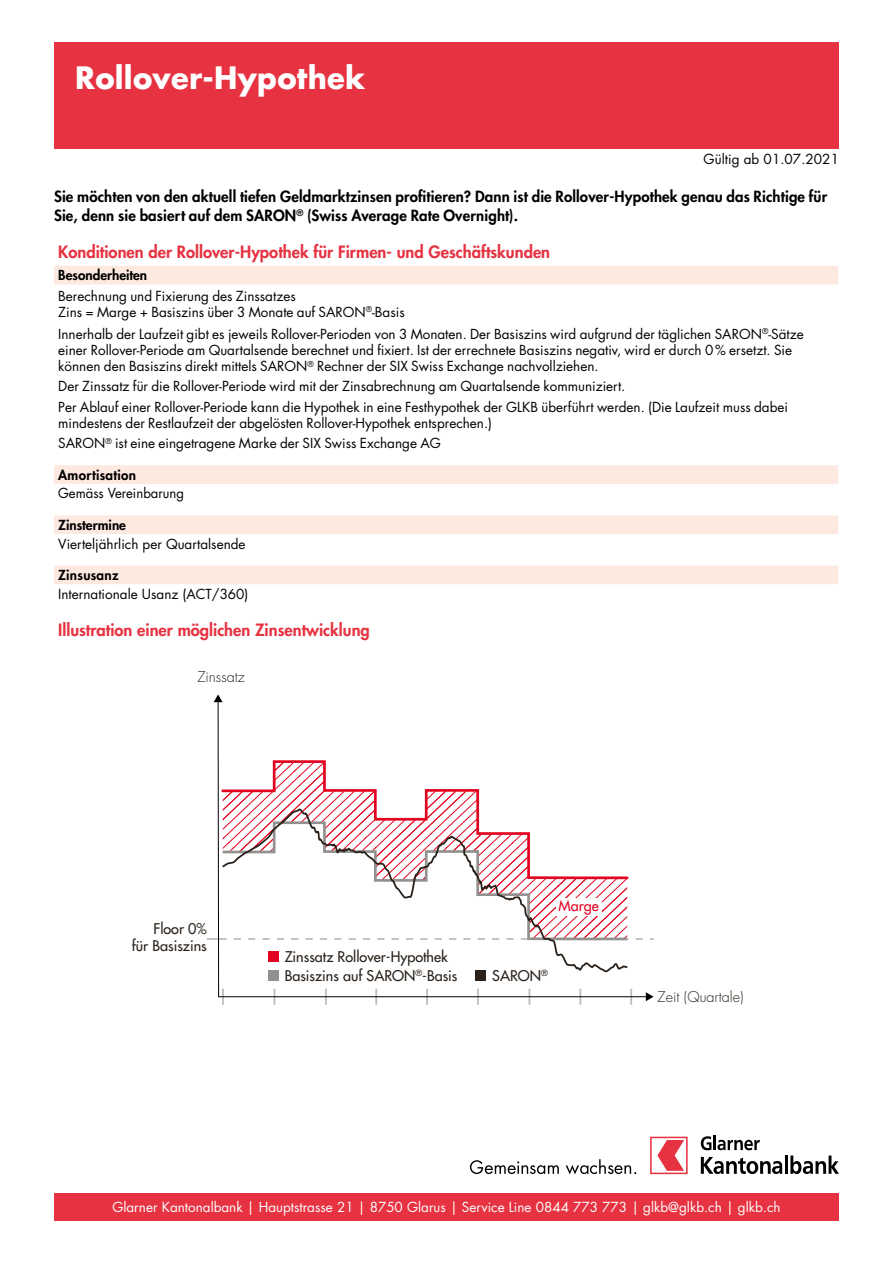
<style>
.page{position:relative;width:893px;height:1263px;background:#fff}
.page>*{position:absolute;margin:0;border:0;box-sizing:border-box;transform-origin:0 0}
.t1{font:700 30px "Futura Std";letter-spacing:.01em;color:#fff}
.t2{font:800 16.5px "Futura Std";color:#e63241}
.t3{font:800 15px/19.5px "Futura Std";letter-spacing:.01em;color:#000}
.t4{font:500 14.4px/17.2px "Futura Std";color:#29211a;text-align:right}
.t5{font:300 14.4px "Futura Std";color:#29211a}
.t6{font:500 14.4px "Futura Std";color:#e30421}
.t7{font:13.5px/16.2px "Futura Std";color:#000}
.t8{font:13.5px "Futura Std";color:#fff}
.t9{font:800 13.5px "Futura Std";color:#000}
.t10{font:800 13.5px "Futura Std";letter-spacing:.02em;color:#000}
</style>
<div class="page">
<div style="left:54px;top:1193px;width:785px;height:27px;background:#e63241"></div>
<svg style="left:701px;top:1135px;width:59px;height:15px"></svg>
<svg style="left:701px;top:1157px;width:81px;height:17px"></svg>
<hr style="left:785px;top:1155px;width:3px;height:19px;background:#000">
<svg style="left:790px;top:1155px;width:49px;height:19px"></svg>
<svg style="left:650px;top:1137px;width:38px;height:37px"></svg>
<svg style="left:470px;top:1160px;width:89px;height:14px"></svg>
<svg style="left:566px;top:1159px;width:70px;height:15px"></svg>
<div style="left:54px;top:43px;width:785px;height:106px;background:#e63241"></div>
<svg style="left:54px;top:266px;width:784px;height:318px"></svg>
<svg style="left:635px;top:938px;width:19px;height:2px"></svg>
<svg style="left:274px;top:989px;width:1px;height:16px"></svg>
<svg style="left:325px;top:989px;width:2px;height:16px"></svg>
<svg style="left:375px;top:989px;width:2px;height:16px"></svg>
<svg style="left:426px;top:989px;width:2px;height:16px"></svg>
<svg style="left:477px;top:989px;width:2px;height:16px"></svg>
<svg style="left:529px;top:989px;width:1px;height:16px"></svg>
<svg style="left:579px;top:989px;width:2px;height:16px"></svg>
<svg style="left:630px;top:989px;width:2px;height:16px"></svg>
<svg style="left:207px;top:694px;width:20px;height:311px"></svg>
<hr style="left:219px;top:996px;width:428px;height:1px;background:#000">
<svg style="left:646px;top:992px;width:8px;height:9px"></svg>
<svg style="left:220px;top:759px;width:260px;height:61px"></svg>
<div style="left:268px;top:970px;width:10px;height:11px;background:#92918f"></div>
<div style="left:476px;top:970px;width:10px;height:11px;background:#29211a"></div>
<svg style="left:221px;top:805px;width:408px;height:169px"></svg>
<h1 class="t1" style="left:75px;top:57px;width:292px">Rollover-Hypothek</h1>
<p class="t7" style="left:704px;top:151px;width:137px">Gültig ab 01.07.2021</p>
<p class="t3" style="left:54px;top:186px;width:775px">Sie möchten von den aktuell tiefen Geldmarktzinsen profitieren? Dann ist die Rollover-Hypothek genau das Richtige für<br>Sie, denn sie basiert auf dem SARON<sup>®</sup> (Swiss Average Rate Overnight).</p>
<p class="t2" style="left:58px;top:242px;width:493px">Konditionen der Rollover-Hypothek für Firmen- und Geschäftskunden</p>
<p class="t9" style="left:58px;top:267px;width:91px">Besonderheiten</p>
<p class="t7" style="left:58px;top:288px;width:348px">Berechnung und Fixierung des Zinssatzes<br>Zins = Marge + Basiszins über 3 Monate auf SARON<sup>®</sup>-Basis</p>
<p class="t7" style="left:58px;top:326px;width:747px">Innerhalb der Laufzeit gibt es jeweils Rollover-Perioden von 3 Monaten. Der Basiszins wird aufgrund der täglichen SARON<sup>®</sup>-Sätze einer Rollover-Periode am Quartalsende berechnet und fixiert. Ist der errechnete Basiszins negativ, wird er durch 0% ersetzt. Sie können den Basiszins direkt mittels SARON<sup>®</sup> Rechner der SIX Swiss Exchange nachvollziehen.</p>
<p class="t7" style="left:58px;top:376px;width:731px;line-height:20.4px">Der Zinssatz für die Rollover-Periode wird mit der Zinsabrechnung am Quartalsende kommuniziert.<br>Per Ablauf einer Rollover-Periode kann die Hypothek in eine Festhypothek der GLKB überführt werden. (Die Laufzeit muss dabei</p>
<p class="t7" style="left:58px;top:413px;width:435px;line-height:20.4px">mindestens der Restlaufzeit der abgelösten Rollover-Hypothek entsprechen.)<br>SARON<sup>®</sup> ist eine eingetragene Marke der SIX Swiss Exchange AG</p>
<p class="t10" style="left:58px;top:466px;width:79px">Amortisation</p>
<p class="t7" style="left:58px;top:485px;width:127px">Gemäss Vereinbarung</p>
<p class="t9" style="left:58px;top:516px;width:69px">Zinstermine</p>
<p class="t7" style="left:58px;top:536px;width:189px">Vierteljährlich per Quartalsende</p>
<p class="t10" style="left:58px;top:566px;width:62px">Zinsusanz</p>
<p class="t7" style="left:58px;top:586px;width:192px">Internationale Usanz (ACT/360)</p>
<p class="t2" style="left:58px;top:619px;width:313px">Illustration einer möglichen Zinsentwicklung</p>
<p class="t5" style="left:197px;top:668px;width:49px">Zinssatz</p>
<p class="t4" style="left:132px;top:920px;width:76px">Floor 0%<br>für Basiszins</p>
<p class="t4" style="left:285px;top:949px;width:165px">Zinssatz Rollover-Hypothek</p>
<p class="t4" style="left:285px;top:967px;width:174px">Basiszins auf SARON<sup>®</sup>-Basis</p>
<p class="t6" style="left:558px;top:896px;width:42px">Marge</p>
<p class="t4" style="left:492px;top:967px;width:57px">SARON<sup>®</sup></p>
<p class="t5" style="left:658px;top:988px;width:88px">Zeit (Quartale)</p>
<p class="t8" style="left:112px;top:1198px;width:670px">Glarner Kantonalbank | Hauptstrasse 21 | 8750 Glarus | Service Line 0844 773 773 | glkb@glkb.ch | glkb.ch</p>
</div>
